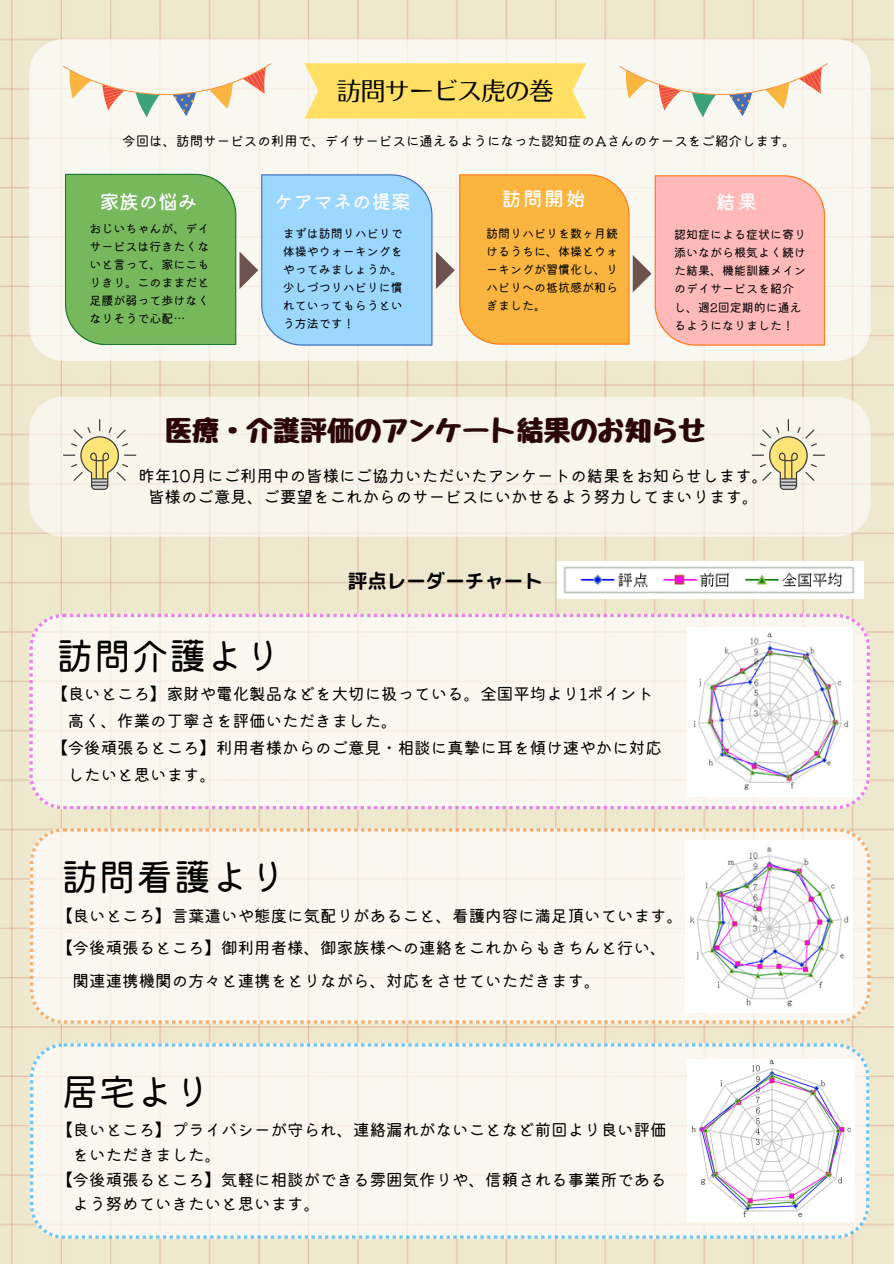
<style>
.page{position:relative;width:894px;height:1264px;background:#fff}
.page>*{position:absolute;margin:0;border:0;box-sizing:border-box;transform-origin:0 0}
.t1{font:37.5px "Kiwi Maru";color:#000}
.t2{font:27px "Jiyucho";color:#2b0806}
.t3{font:24px "Nud Motoya Aporo Std W3";color:#000}
.t4{font:500 19.5px "Kiwi Maru";color:#fefefe}
.t5{font:19.5px "rounded mplus 1 p bold";color:#000}
.t6{font:16.5px/21.3px "Kiwi Maru";color:#000;text-align:center}
.t7{font:13.5px "Kiwi Maru";color:#000}
.t8{font:12px/18px "Kiwi Maru";color:#000;text-align:justify}
</style>
<div class="page">
<img style="left:0;top:0;width:893px;height:1263px">
<div style="left:29px;top:39px;width:841px;height:322px;background:#f9f8f0"></div>
<div style="left:29px;top:397px;width:841px;height:139px;background:#f8f5eb"></div>
<svg style="left:63px;top:63px;width:208px;height:54px"></svg>
<svg style="left:30px;top:828px;width:840px;height:195px;fill:#f9f7ef"></svg>
<svg style="left:29px;top:613px;width:840px;height:196px;fill:#f9f7ef"></svg>
<div style="left:30px;top:1043px;width:839px;height:195px;background:#f9f7ef"></div>
<svg style="left:304px;top:63px;width:282px;height:56px;background:#fee16c"></svg>
<svg style="left:619px;top:63px;width:208px;height:54px"></svg>
<img style="left:685px;top:840px;width:166px;height:172px">
<img style="left:687px;top:1059px;width:167px;height:162px">
<img style="left:558px;top:561px;width:304px;height:37px">
<img style="left:687px;top:628px;width:164px;height:168px">
<svg style="left:63px;top:419px;width:73px;height:71px;background:#e6dfc3"></svg>
<svg style="left:751px;top:419px;width:73px;height:71px;background:#e6dfc3"></svg>
<svg style="left:65px;top:174px;width:759px;height:171px;background:#c7c39d"></svg>
<p class="t3" style="left:337px;top:79px;width:217px">訪問サービス虎の巻</p>
<p class="t7" style="left:122px;top:131px;width:675px">今回は、訪問サービスの利用で、デイサービスに通えるようになった認知症のAさんのケースをご紹介します。</p>
<p class="t4" style="left:501px;top:183px;width:85px">訪問開始</p>
<p class="t4" style="left:716px;top:186px;width:43px">結果</p>
<h4 class="t8" style="left:673px;top:225px;width:134px;text-align:left">認知症による症状に寄り添いながら根気よく続けた結果、機能訓練メインのデイサービスを紹介し、週2回定期的に通えるようになりました！</h4>
<p class="t4" style="left:100px;top:186px;width:99px">家族の悩み</p>
<p class="t4" style="left:274px;top:186px;width:138px">ケアマネの提案</p>
<h4 class="t8" style="left:283px;top:224px;width:122px">まずは訪問リハビリで体操やウォーキングをやってみましょうか。少しづつリハビリに慣れていってもらうという方法です！</h4>
<p class="t8" style="left:486px;top:224px;width:134px">訪問リハビリを数ヶ月続けるうちに、体操とウォーキングが習慣化し、リハビリへの抵抗感が和らぎました。</p>
<h4 class="t8" style="left:89px;top:218px;width:122px">おじいちゃんが、デイサービスは行きたくないと言って、家にこもりきり。このままだと足腰が弱って歩けなくなりそうで心配…</h4>
<p class="t2" style="left:165px;top:417px;width:541px">医療・介護評価のアンケート結果のお知らせ</p>
<h4 class="t6" style="left:138px;top:464px;width:631px">昨年10月にご利用中の皆様にご協力いただいたアンケートの結果をお知らせします。皆様のご意見、ご要望をこれからのサービスにいかせるよう努力してまいります。</h4>
<p class="t1" style="left:56px;top:626px;width:226px">訪問介護より</p>
<p class="t5" style="left:348px;top:566px;width:196px">評点レーダーチャート</p>
<p class="t6" style="left:51px;top:681px;width:603px">【良いところ】家財や電化製品などを大切に扱っている。全国平均より1ポイント</p>
<p class="t6" style="left:68px;top:708px;width:331px">高く、作業の丁寧さを評価いただきました。</p>
<p class="t6" style="left:51px;top:735px;width:612px">【今後頑張るところ】利用者様からのご意見・相談に真摯に耳を傾け速やかに対応</p>
<p class="t6" style="left:68px;top:762px;width:150px">したいと思います。</p>
<p class="t1" style="left:61px;top:847px;width:226px">訪問看護より</p>
<h2 class="t6" style="left:56px;top:903px;width:628px">【良いところ】言葉遣いや態度に気配りがあること、看護内容に満足頂いています。</h2>
<h2 class="t6" style="left:56px;top:936px;width:612px">【今後頑張るところ】御利用者様、御家族様への連絡をこれからもきちんと行い、</h2>
<h2 class="t6" style="left:73px;top:969px;width:529px">関連連携機関の方々と連携をとりながら、対応をさせていただきます。</h2>
<p class="t1" style="left:61px;top:1062px;width:151px">居宅より</p>
<h5 class="t6" style="left:56px;top:1118px;width:612px">【良いところ】プライバシーが守られ、連絡漏れがないことなど前回より良い評価</h5>
<h5 class="t6" style="left:73px;top:1142px;width:150px">をいただきました。</h5>
<h5 class="t6" style="left:56px;top:1167px;width:612px">【今後頑張るところ】気軽に相談ができる雰囲気作りや、信頼される事業所である</h5>
<h5 class="t6" style="left:73px;top:1192px;width:249px">よう努めていきたいと思います。</h5>
</div>
